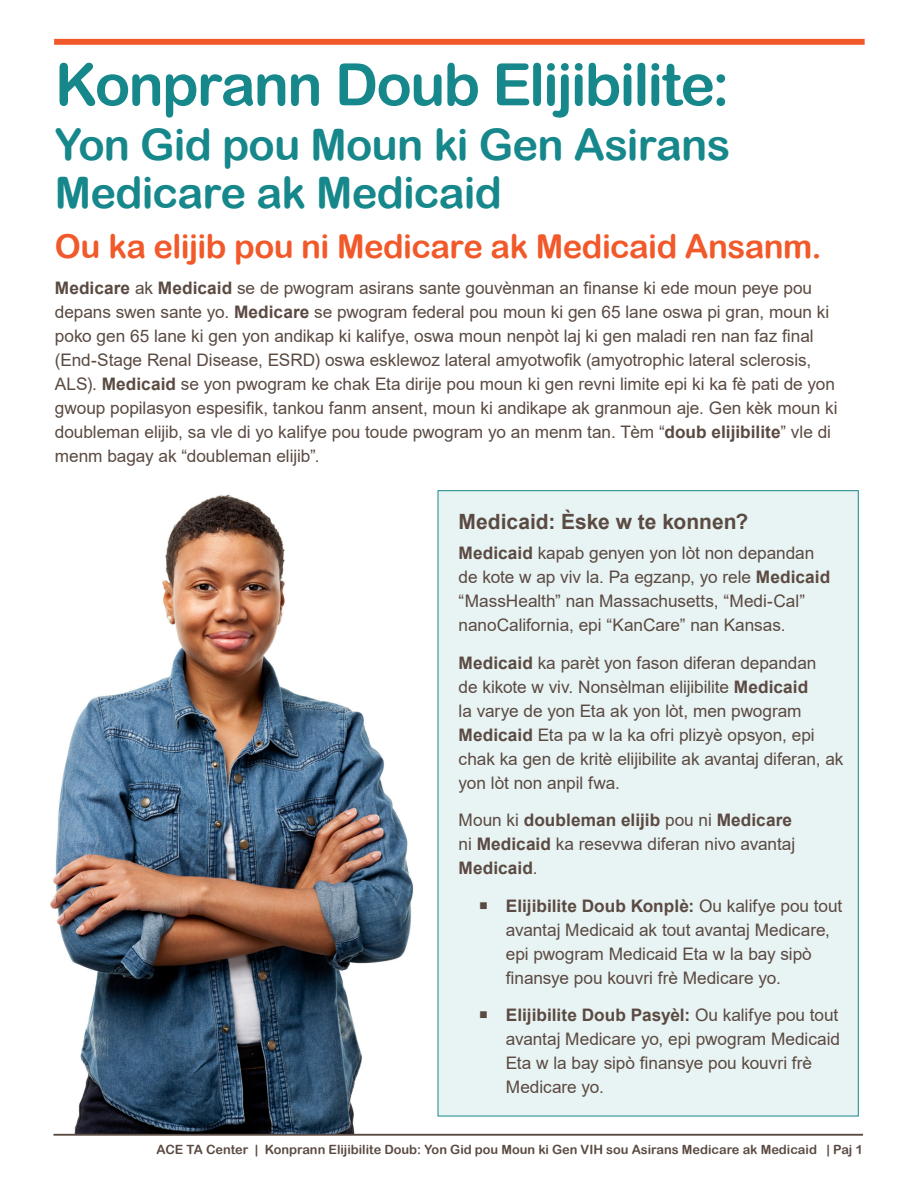
<style>
.page{position:relative;width:918px;height:1188px;background:#fff}
.page>*{position:absolute;margin:0;border:0;box-sizing:border-box;transform-origin:0 0}
.t1{font:58.5px "Arial Rounded MT Bold";letter-spacing:-.03em;color:#16878a}
.t2{font:43.5px/48px "Arial Rounded MT Bold";letter-spacing:-.02em;color:#16878a}
.t3{font:33px "Arial Rounded MT Bold";letter-spacing:-.02em;color:#f1592a}
.t4{font:700 21px "Arial";color:#5a4a42}
.t5{font:17.25px/24px "Arial";letter-spacing:-.005em;color:#5a4a42}
.t6{font:12.75px "Arial Rounded MT Bold";color:#5a4a42}
.s1{font-weight:700}
</style>
<div class="page">
<img style="left:50px;top:494px;width:369px;height:640px">
<div style="left:438px;top:491px;width:420px;height:625px;background:#e8f3f3"></div>
<hr style="left:53px;top:1134px;width:810px;height:2px;background:#5a4a42">
<svg style="left:54px;top:39px;width:811px;height:6px;background:#f15e30"></svg>
<h1 class="t1" style="left:55px;top:50px;width:677px">Konprann Doub Elijibilite:</h1>
<h1 class="t2" style="left:55px;top:120px;width:677px">Yon Gid pou Moun ki Gen Asirans<br>Medicare ak Medicaid</h1>
<h2 class="t3" style="left:55px;top:227px;width:769px">Ou ka elijib pou ni Medicare ak Medicaid Ansanm.</h2>
<p class="t5" style="left:55px;top:276px;width:784px"><span class="s1">Medicare</span> ak <span class="s1">Medicaid</span> se de pwogram asirans sante gouvènman an finanse ki ede moun peye pou depans swen sante yo. <span class="s1">Medicare</span> se pwogram federal pou moun ki gen 65 lane oswa pi gran, moun ki poko gen 65 lane ki gen yon andikap ki kalifye, oswa moun nenpòt laj ki gen maladi ren nan faz final (End-Stage Renal Disease, ESRD) oswa esklewoz lateral amyotwofik (amyotrophic lateral sclerosis, ALS). <span class="s1">Medicaid</span> se yon pwogram ke chak Eta dirije pou moun ki gen revni limite epi ki ka fè pati de yon gwoup popilasyon espesifik, tankou fanm ansent, moun ki andikape ak granmoun aje. Gen kèk moun ki doubleman elijib, sa vle di yo kalifye pou toude pwogram yo an menm tan. Tèm “<span class="s1">doub elijibilite</span>” vle di menm bagay ak “doubleman elijib”.</p>
<h3 class="t4" style="left:459px;top:506px;width:291px">Medicaid: Èske w te konnen?</h3>
<p class="t5" style="left:459px;top:541px;width:373px"><span class="s1">Medicaid</span> kapab genyen yon lòt non depandan de kote w ap viv la. Pa egzanp, yo rele <span class="s1">Medicaid </span>“MassHealth” nan Massachusetts, “Medi-Cal” nanoCalifornia, epi “KanCare” nan Kansas.</p>
<p class="t5" style="left:459px;top:651px;width:386px"><span class="s1">Medicaid</span> ka parèt yon fason diferan depandan<br>de kikote w viv. Nonsèlman elijibilite <span class="s1">Medicaid<br></span>la varye de yon Eta ak yon lòt, men pwogram <span class="s1">Medicaid</span> Eta pa w la ka ofri plizyè opsyon, epi chak ka gen de kritè elijibilite ak avantaj diferan, ak yon lòt non anpil fwa.</p>
<p class="t5" style="left:459px;top:808px;width:338px">Moun ki <span class="s1">doubleman elijib</span> pou ni <span class="s1">Medicare </span>ni <span class="s1">Medicaid</span> ka resevwa diferan nivo avantaj<br><span class="s1">Medicaid</span>.</p>
<p class="t5" style="left:506px;top:894px;width:338px;text-indent:-27px">◼ <span class="s1">Elijibilite Doub Konplè:</span> Ou kalifye pou tout avantaj Medicaid ak tout avantaj Medicare, epi pwogram Medicaid Eta w la bay sipò finansye pou kouvri frè Medicare yo.</p>
<p class="t5" style="left:506px;top:1003px;width:336px;text-indent:-27px">◼ <span class="s1">Elijibilite Doub Pasyèl:</span> Ou kalifye pou tout avantaj Medicare yo, epi pwogram Medicaid Eta w la bay sipò finansye pou kouvri frè Medicare yo.</p>
<p class="t6" style="left:157px;top:1142px;width:662px">ACE TA Center | Konprann Elijibilite Doub: Yon Gid pou Moun ki Gen VIH sou Asirans Medicare ak Medicaid</p>
<p class="t6" style="left:827px;top:1142px;width:38px">| Paj 1</p>
</div>
